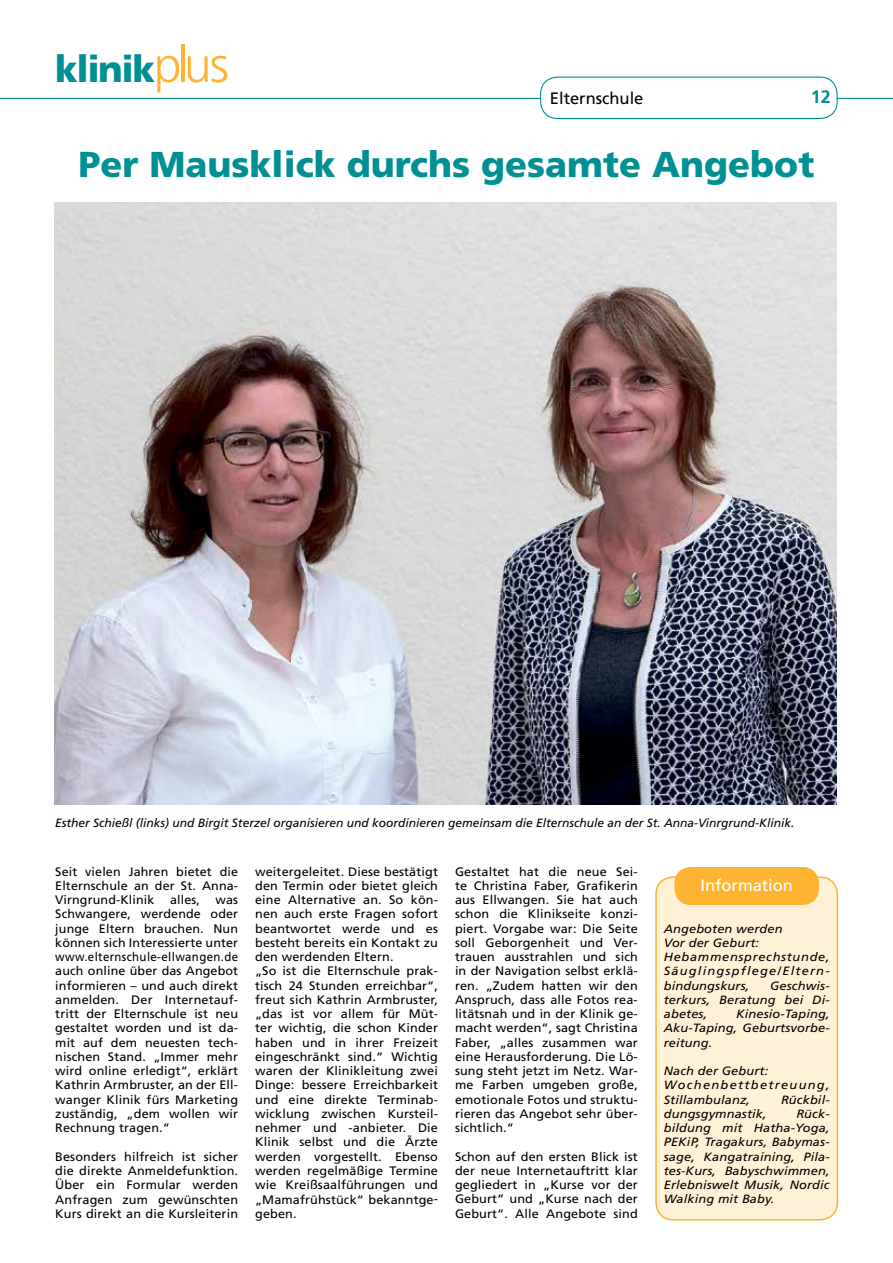
<style>
.page{position:relative;width:893px;height:1263px;background:#fff}
.page>*{position:absolute;margin:0;border:0;box-sizing:border-box;transform-origin:0 0}
.t1{font:900 37.05px "Frutiger";letter-spacing:-.04em;color:#009093}
.t2{font:900 36px "Frutiger";color:#009093}
.t3{font:700 18px "Frutiger";color:#009093}
.t4{font:16.5px "Frutiger";color:#000}
.t5{font:16.5px "Frutiger";color:#fff}
.t6{font:12.3px/14.2px "Frutiger";letter-spacing:.01em;color:#000;text-align:justify}
.t7{font:italic 12px/14.2px "Frutiger";letter-spacing:.01em;color:#000;text-align:justify;scale:1.07 1}
.t8{font:italic 12px "Frutiger";letter-spacing:.01em;color:#000}
.t9{font:italic 12px/14.2px "Frutiger";letter-spacing:.055em;color:#000;scale:1.07 1}
.s1{font-weight:300;font-size:50.25px;color:#ffb431}
</style>
<div class="page">
<hr style="left:0;top:98px;width:893px;height:1px;background:#009093">
<div style="left:541px;top:77px;width:296px;height:41px;background:#fff;border-radius:17px"></div>
<div style="left:540px;top:77px;width:298px;height:42px;border:1px solid #009093;border-radius:17px"></div>
<img style="left:54px;top:202px;width:782px;height:602px">
<div style="left:656px;top:877px;width:181px;height:343px;background:#fff1d5;border-radius:17px"></div>
<div style="left:655px;top:876px;width:183px;height:344px;border:2px solid #ffb431;border-radius:17px"></div>
<div style="left:674px;top:867px;width:145px;height:38px;background:#ffb431;border-radius:17px"></div>
<h1 class="t1" style="left:55px;top:47px;width:175px">klinik<span class="s1">plus</span></h1>
<h3 class="t4" style="left:550px;top:89px;width:95px">Elternschule</h3>
<h3 class="t3" style="left:811px;top:86px;width:22px">12</h3>
<h2 class="t2" style="left:79px;top:142px;width:737px">Per Mausklick durchs gesamte Angebot</h2>
<p class="t8" style="left:55px;top:816px;width:741px">Esther Schießl (links) und Birgit Sterzel organisieren und koordinieren gemeinsam die Elternschule an der St. Anna-Vinrgrund-Klinik.</p>
<p class="t6" style="left:55px;top:864px;width:184px">Seit vielen Jahren bietet die Elternschule an der St. Anna-Virngrund-Klinik</p>
<p class="t6" style="left:170px;top:893px;width:31px">alles,</p>
<p class="t6" style="left:55px;top:893px;width:184px;text-indent:160px">was Schwangere, werdende oder junge Eltern brauchen. Nun können sich Interessierte unter www.elternschule-ellwangen.de auch online über das Angebot informieren – und auch direkt anmelden. Der Internetauf&shy;tritt der Elternschule ist neu gestaltet worden und ist da&shy;mit auf dem neuesten tech&shy;nischen Stand. „Immer mehr wird online erledigt“, erklärt Kathrin Armbruster, an der Ell&shy;wanger Klinik fürs Marketing zuständig, „dem wollen wir Rechnung tragen.“</p>
<p class="t6" style="left:55px;top:1149px;width:184px">Besonders hilfreich ist sicher die direkte Anmeldefunktion.<br>Über ein Formular werden Anfragen zum gewünschten Kurs direkt an die Kursleiterin</p>
<p class="t6" style="left:255px;top:864px;width:184px;text-align:left">weitergeleitet. Diese bestätigt den Termin oder bietet gleich eine Alternative an. So kön&shy;nen auch erste Fragen sofort beantwortet werde und es besteht bereits ein Kontakt zu den werdenden Eltern.<br>„So ist die Elternschule prak&shy;tisch 24 Stunden erreichbar“, freut sich Kathrin Armbruster, „das ist vor allem für Müt&shy;ter wichtig, die schon Kinder haben und in ihrer Freizeit eingeschränkt sind.“ Wichtig waren der Klinikleitung zwei<br>Dinge: bessere Erreichbarkeit und eine direkte Terminab&shy;wicklung zwischen Kursteil&shy;nehmer und -anbieter. Die<br>Klinik selbst und die Ärzte werden vorgestellt. Ebenso werden regelmäßige Termine wie Kreißsaalführungen und „Mamafrühstück“ bekanntge&shy;geben.</p>
<p class="t6" style="left:455px;top:864px;width:184px">Gestaltet hat die neue Sei&shy;te Christina Faber, Grafikerin aus Ellwangen. Sie hat auch schon die Klinikseite konzi&shy;piert. Vorgabe war: Die Seite soll Geborgenheit und Ver&shy;trauen ausstrahlen und sich in der Navigation selbst erklä&shy;ren. „Zudem hatten wir den Anspruch, dass alle Fotos rea&shy;litätsnah und in der Klinik ge&shy;macht werden“, sagt Christina Faber, „alles zusammen war eine Herausforderung. Die Lö&shy;sung steht jetzt im Netz. War&shy;me Farben umgeben große, emotionale Fotos und struktu&shy;rieren das Angebot sehr über&shy;sichtlich.“</p>
<p class="t6" style="left:455px;top:1149px;width:184px">Schon auf den ersten Blick ist der neue Internetauftritt klar gegliedert in „Kurse vor der Geburt“ und „Kurse nach der Geburt“. Alle Angebote sind</p>
<h3 class="t5" style="left:700px;top:875px;width:94px">Information</h3>
<p class="t9" style="left:664px;top:921px;width:156px">Angeboten werden<br>Vor der Geburt:<br>Hebammensprechstunde,<br>Säuglingspflege/Eltern&shy;bindungskurs,</p>
<p class="t7" style="left:664px;top:978px;width:156px;text-indent:106px">Geschwis&shy;terkurs, Beratung bei Di&shy;abetes,</p>
<p class="t7" style="left:664px;top:1007px;width:156px;text-indent:72px">Kinesio-Taping, Aku-Taping, Geburtsvorbe&shy;reitung.</p>
<p class="t7" style="left:664px;top:1064px;width:157px;text-align:left">Nach der Geburt:<br>Wochenbettbetreuung,<br>Stillambulanz,</p>
<p class="t7" style="left:781px;top:1092px;width:47px">Rückbil-</p>
<p class="t7" style="left:664px;top:1106px;width:156px;text-indent:133px">Rück&shy;bildung mit Hatha-Yoga, PEKiP, Tragakurs, Babymas&shy;sage, Kangatraining, Pila&shy;tes-Kurs, Babyschwimmen, Erlebniswelt Musik, Nordic Walking mit Baby.</p>
<p class="t7" style="left:664px;top:1106px;width:98px">dungsgymnastik,</p>
</div>
